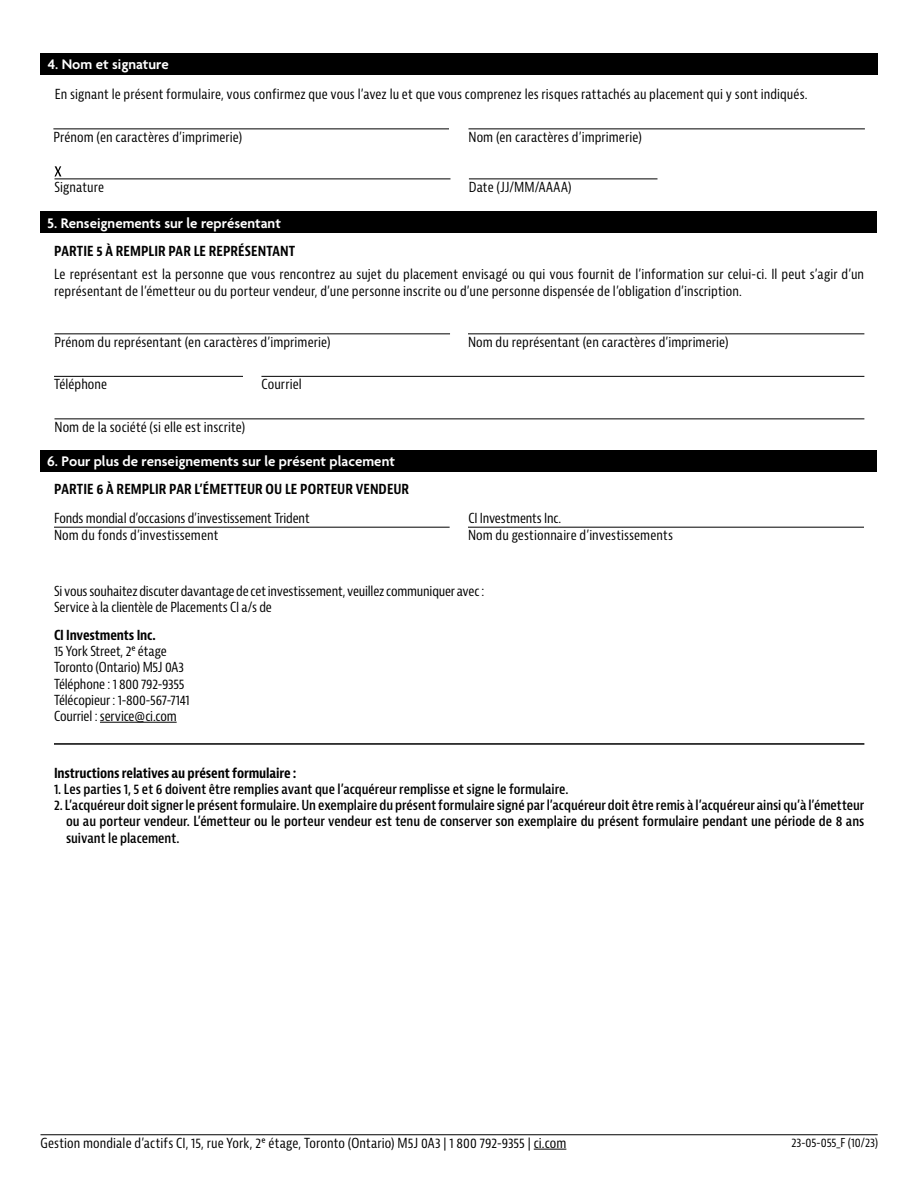
<style>
.page{position:relative;width:918px;height:1188px;background:#fff}
.page>*{position:absolute;margin:0;border:0;box-sizing:border-box;transform-origin:0 0}
.H2_Section_Header{font:600 15px "Agenda";color:#fff}
.P_Form_Field_-_Rule_Above{font:condensed 13.5px "Bernina Sans";letter-spacing:.01em;color:#000}
.P_Check_Box{font:condensed 13.5px/16.2px "Bernina Sans";letter-spacing:.01em;color:#000}
.P_Body_Text{font:600 condensed 13.5px/16.2px "Bernina Sans";color:#000;text-align:justify}
.P_Body_Text-2{font:condensed 13.5px "Bernina Sans";letter-spacing:-.015em;color:#000}
.P_Body_Text-3{font:700 condensed 13.5px "Bernina Sans";color:#000}
.t1{font:condensed 12px "Bernina Sans";letter-spacing:-.005em;color:#000}
</style>
<div class="page">
<hr style="left:40px;top:1134px;width:838px;height:1px;background:#000">
<hr style="left:534px;top:1149px;width:32px;height:1px;background:#000">
<div style="left:40px;top:211px;width:837px;height:22px;background:#000"></div>
<hr style="left:54px;top:333px;width:396px;height:1px;background:#000">
<hr style="left:468px;top:333px;width:396px;height:1px;background:#000">
<hr style="left:54px;top:376px;width:189px;height:1px;background:#000">
<hr style="left:261px;top:376px;width:603px;height:1px;background:#000">
<hr style="left:54px;top:418px;width:810px;height:1px;background:#000">
<div style="left:40px;top:450px;width:837px;height:22px;background:#000"></div>
<hr style="left:54px;top:527px;width:396px;height:1px;background:#000">
<hr style="left:468px;top:527px;width:396px;height:1px;background:#000">
<hr style="left:100px;top:722px;width:77px;height:1px;background:#000">
<hr style="left:54px;top:743px;width:810px;height:2px;background:#000">
<div style="left:41px;top:53px;width:837px;height:22px;background:#000"></div>
<hr style="left:53px;top:129px;width:396px;height:1px;background:#000">
<hr style="left:469px;top:129px;width:396px;height:1px;background:#000">
<hr style="left:55px;top:179px;width:395px;height:1px;background:#000">
<svg style="left:55px;top:166px;width:6px;height:10px"></svg>
<hr style="left:469px;top:179px;width:189px;height:1px;background:#000">
<h2 class="H2_Section_Header" style="left:48px;top:56px;width:123px">4. Nom et signature</h2>
<p class="P_Check_Box" style="left:55px;top:86px;width:754px">En signant le présent formulaire, vous confirmez que vous l’avez lu et que vous comprenez les risques rattachés au placement qui y sont indiqués.</p>
<p class="P_Form_Field_-_Rule_Above" style="left:53px;top:129px;width:190px">Prénom (en caractères d’imprimerie)</p>
<p class="P_Form_Field_-_Rule_Above" style="left:469px;top:129px;width:175px">Nom (en caractères d’imprimerie)</p>
<p class="P_Form_Field_-_Rule_Above" style="left:55px;top:179px;width:51px">Signature</p>
<p class="P_Form_Field_-_Rule_Above" style="left:469px;top:179px;width:104px">Date (JJ/MM/AAAA)</p>
<h2 class="H2_Section_Header" style="left:47px;top:215px;width:235px">5. Renseignements sur le représentant</h2>
<p class="P_Body_Text-3" style="left:54px;top:243px;width:243px">PARTIE 5 À REMPLIR PAR LE REPRÉSENTANT</p>
<p class="P_Check_Box" style="left:54px;top:267px;width:811px">Le représentant est la personne que vous rencontrez au sujet du placement envisagé ou qui vous fournit de l’information sur celui-ci. Il peut s’agir d’un représentant de l’émetteur ou du porteur vendeur, d’une personne inscrite ou d’une personne dispensée de l’obligation d’inscription.</p>
<p class="P_Form_Field_-_Rule_Above" style="left:54px;top:334px;width:278px">Prénom du représentant (en caractères d’imprimerie)</p>
<p class="P_Form_Field_-_Rule_Above" style="left:468px;top:334px;width:262px">Nom du représentant (en caractères d’imprimerie)</p>
<p class="P_Form_Field_-_Rule_Above" style="left:54px;top:376px;width:55px">Téléphone</p>
<p class="P_Form_Field_-_Rule_Above" style="left:261px;top:376px;width:42px">Courriel</p>
<p class="P_Form_Field_-_Rule_Above" style="left:54px;top:419px;width:192px">Nom de la société (si elle est inscrite)</p>
<h2 class="H2_Section_Header" style="left:47px;top:453px;width:349px">6. Pour plus de renseignements sur le présent placement</h2>
<p class="P_Body_Text-3" style="left:54px;top:481px;width:357px">PARTIE 6 À REMPLIR PAR L’ÉMETTEUR OU LE PORTEUR VENDEUR</p>
<p class="P_Form_Field_-_Rule_Above" style="left:54px;top:527px;width:166px">Nom du fonds d’investissement</p>
<p class="P_Body_Text-2" style="left:54px;top:510px;width:257px">Fonds mondial d’occasions d’investissement Trident</p>
<p class="P_Body_Text-2" style="left:468px;top:510px;width:94px">CI Investments Inc.</p>
<p class="P_Form_Field_-_Rule_Above" style="left:468px;top:527px;width:206px">Nom du gestionnaire d’investissements</p>
<p class="P_Body_Text-2" style="left:54px;top:583px;width:432px">Si vous souhaitez discuter davantage de cet investissement, veuillez communiquer avec :</p>
<p class="P_Body_Text-2" style="left:54px;top:599px;width:219px">Service à la clientèle de Placements CI a/s de</p>
<p class="P_Body_Text-3" style="left:54px;top:627px;width:103px">CI Investments Inc.</p>
<p class="P_Body_Text-2" style="left:54px;top:643px;width:114px">15 York Street, 2e étage</p>
<p class="P_Body_Text-2" style="left:54px;top:659px;width:132px">Toronto (Ontario) M5J 0A3</p>
<p class="P_Body_Text-2" style="left:54px;top:675px;width:132px">Téléphone : 1 800 792-9355</p>
<p class="P_Body_Text-2" style="left:54px;top:692px;width:137px">Télécopieur : 1-800-567-7141</p>
<p class="P_Body_Text-2" style="left:54px;top:708px;width:124px">Courriel : service@ci.com</p>
<p class="P_Body_Text-3" style="left:54px;top:765px;width:244px">Instructions relatives au présent formulaire :</p>
<p class="P_Body_Text" style="left:54px;top:781px;width:516px">1. Les parties 1, 5 et 6 doivent être remplies avant que l’acquéreur remplisse et signe le formulaire.</p>
<p class="P_Body_Text" style="left:66px;top:798px;width:800px;text-indent:-12px">2. L’acquéreur doit signer le présent formulaire. Un exemplaire du présent formulaire signé par l’acquéreur doit être remis à l’acquéreur ainsi qu’à l’émetteur ou au porteur vendeur. L’émetteur ou le porteur vendeur est tenu de conserver son exemplaire du présent formulaire pendant une période de 8 ans suivant le placement.</p>
<p class="P_Form_Field_-_Rule_Above" style="left:40px;top:1135px;width:527px">Gestion mondiale d’actifs CI, 15, rue York, 2e étage, Toronto (Ontario) M5J 0A3 | 1 800 792-9355 | ci.com</p>
<p class="t1" style="left:791px;top:1135px;width:88px">23-05-055_F (10/23)</p>
</div>
